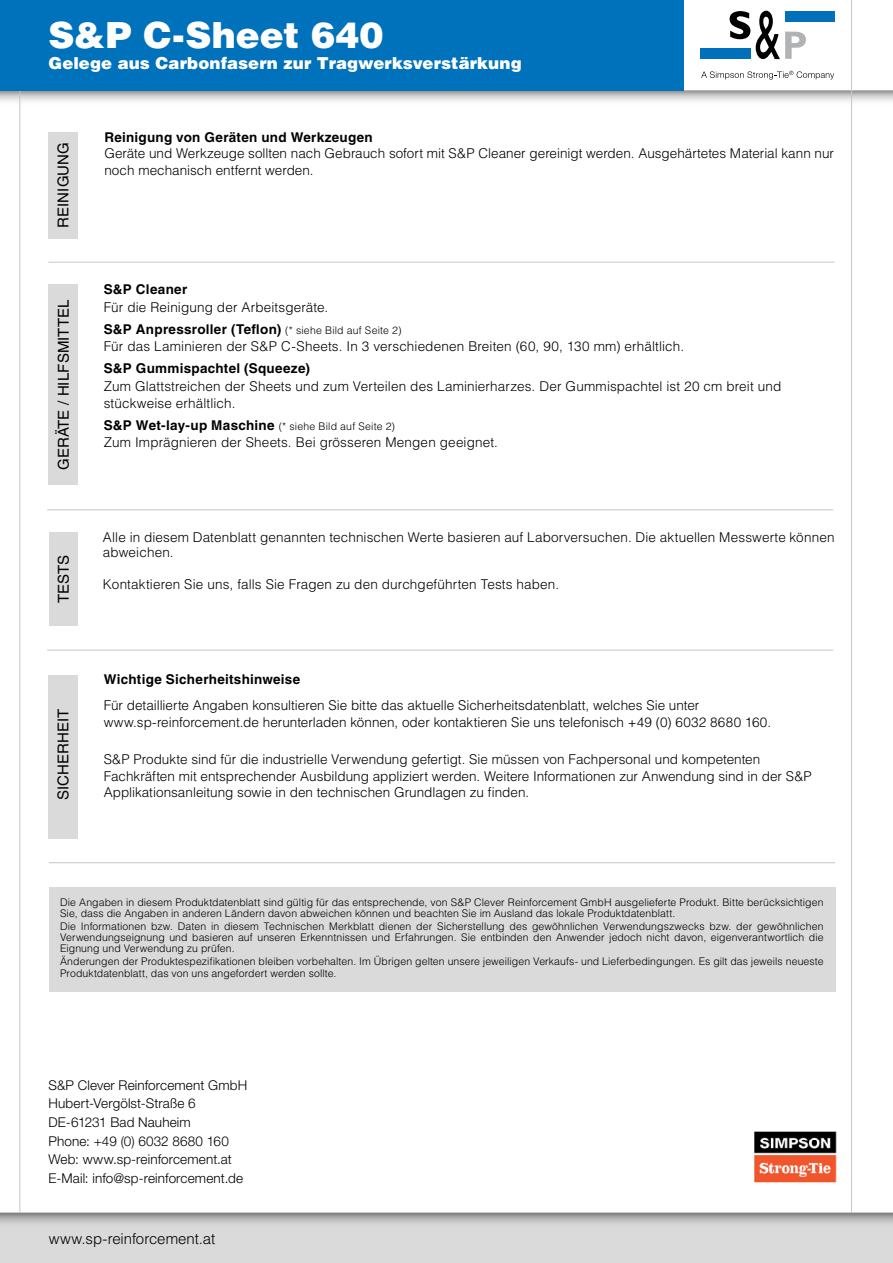
<style>
.page{position:relative;width:893px;height:1263px;background:#fff}
.page>*{position:absolute;margin:0;border:0;box-sizing:border-box;transform-origin:0 0}
.t1{font:900 36px "Helvetica LT Std";color:#fff}
.t2{font:900 16.5px "Helvetica LT Std";letter-spacing:.005em;color:#fff}
.t3{font:15px "Helvetica LT Std";letter-spacing:.01em;color:#000}
.t4{font:300 15px "Helvetica LT Std";letter-spacing:-.005em;color:#000}
.t5{font:300 13.5px/16.5px "Helvetica LT Std";letter-spacing:.005em;color:#000}
.t6{font:300 13.5px/18.6px "Helvetica Neue LT Std";letter-spacing:.01em;color:#000}
.t7{font:700 13.5px "Helvetica LT Std";letter-spacing:.02em;color:#000}
.t8{font:300 10.5px/11.1px "Helvetica LT Std";letter-spacing:.01em;color:#000}
.s1{font-weight:700}
.s2{font-size:10.5px}
</style>
<div class="page">
<svg style="left:0;top:91px;width:893px;height:15px"></svg>
<hr style="left:0;top:90px;width:893px;height:1px;background:#c5c6c6">
<hr style="left:19px;top:0;width:1px;height:1263px;background:#c5c6c6">
<hr style="left:851px;top:0;width:1px;height:1263px;background:#c5c6c6">
<div style="left:700px;top:48px;width:51px;height:11px;background:#0070ba"></div>
<div style="left:785px;top:11px;width:49px;height:11px;background:#0070ba"></div>
<svg style="left:730px;top:11px;width:20px;height:28px"></svg>
<svg style="left:756px;top:11px;width:50px;height:48px"></svg>
<svg style="left:701px;top:71px;width:133px;height:9px"></svg>
<div style="left:0;top:1212px;width:893px;height:51px;background:#dadada"></div>
<svg style="left:0;top:1213px;width:893px;height:10px;background:#ababab"></svg>
<hr style="left:0;top:1212px;width:893px;height:1px;background:#c5c6c6">
<div style="left:0;top:0;width:683px;height:91px;background:#0071bb"></div>
<hr style="left:48px;top:262px;width:786px;height:1px;background:#c5c6c6">
<hr style="left:47px;top:650px;width:786px;height:1px;background:#c5c6c6">
<div style="left:48px;top:675px;width:30px;height:163px;background:#dadada"></div>
<div style="left:48px;top:132px;width:30px;height:106px;background:#dadada"></div>
<div style="left:49px;top:284px;width:29px;height:201px;background:#dadada"></div>
<div style="left:49px;top:532px;width:29px;height:93px;background:#dadada"></div>
<div style="left:49px;top:887px;width:786px;height:104px;background:#dadada"></div>
<hr style="left:47px;top:509px;width:786px;height:1px;background:#c5c6c6">
<hr style="left:49px;top:862px;width:786px;height:1px;background:#c5c6c6">
<img style="left:754px;top:1131px;width:83px;height:52px">
<h1 class="t1" style="left:48px;top:11px;width:337px">S&amp;P C-Sheet 640</h1>
<p class="t2" style="left:48px;top:52px;width:475px">Gelege aus Carbonfasern zur Tragwerksverstärkung</p>
<p class="t3" style="left:55px;top:228px;width:88px;rotate:-90deg">REINIGUNG</p>
<p class="t3" style="left:55px;top:470px;width:172px;rotate:-90deg">GERÄTE / HILFSMITTEL</p>
<p class="t3" style="left:55px;top:603px;width:50px;rotate:-90deg">TESTS</p>
<p class="t3" style="left:55px;top:800px;width:93px;rotate:-90deg">SICHERHEIT</p>
<p class="t7" style="left:104px;top:129px;width:270px">Reinigung von Geräten und Werkzeugen</p>
<p class="t5" style="left:104px;top:145px;width:731px">Geräte und Werkzeuge sollten nach Gebrauch sofort mit S&amp;P Cleaner gereinigt werden. Ausgehärtetes Material kann nur noch mechanisch entfernt werden.</p>
<p class="t7" style="left:104px;top:281px;width:85px">S&amp;P Cleaner</p>
<p class="t5" style="left:104px;top:296px;width:299px;line-height:22px">Für die Reinigung der Arbeitsgeräte.<br><span class="s1">S&amp;P Anpressroller (Teflon)</span> <span class="s2">(* siehe Bild auf Seite 2)</span></p>
<p class="t5" style="left:104px;top:338px;width:582px">Für das Laminieren der S&amp;P C-Sheets. In 3 verschiedenen Breiten (60, 90, 130 mm) erhältlich.</p>
<p class="t7" style="left:104px;top:360px;width:208px">S&amp;P Gummispachtel (Squeeze)</p>
<p class="t5" style="left:104px;top:378px;width:679px">Zum Glattstreichen der Sheets und zum Verteilen des Laminierharzes. Der Gummispachtel ist 20 cm breit und stückweise erhältlich.</p>
<p class="t5" style="left:104px;top:416px;width:396px;line-height:17.5px"><span class="s1">S&amp;P Wet-lay-up Maschine</span> <span class="s2">(* siehe Bild auf Seite 2)<br></span>Zum Imprägnieren der Sheets. Bei grösseren Mengen geeignet.</p>
<p class="t5" style="left:103px;top:530px;width:733px;line-height:15px">Alle in diesem Datenblatt genannten technischen Werte basieren auf Laborversuchen. Die aktuellen Messwerte können abweichen.</p>
<p class="t5" style="left:103px;top:576px;width:458px">Kontaktieren Sie uns, falls Sie Fragen zu den durchgeführten Tests haben.</p>
<p class="t7" style="left:104px;top:671px;width:198px">Wichtige Sicherheitshinweise</p>
<p class="t5" style="left:104px;top:697px;width:669px">Für detaillierte Angaben konsultieren Sie bitte das aktuelle Sicherheitsdatenblatt, welches Sie unter www.sp-reinforcement.de herunterladen können, oder kontaktieren Sie uns telefonisch +49 (0) 6032 8680 160.</p>
<p class="t5" style="left:104px;top:751px;width:710px">S&amp;P Produkte sind für die industrielle Verwendung gefertigt. Sie müssen von Fachpersonal und kompetenten<br>Fachkräften mit entsprechender Ausbildung appliziert werden. Weitere Informationen zur Anwendung sind in der S&amp;P<br>Applikationsanleitung sowie in den technischen Grundlagen zu finden.</p>
<p class="t8" style="left:60px;top:896px;width:765px">Die Angaben in diesem Produktdatenblatt sind gültig für das entsprechende, von S&amp;P Clever Reinforcement GmbH ausgelieferte Produkt. Bitte berücksichtigen<br>Sie, dass die Angaben in anderen Ländern davon abweichen können und beachten Sie im Ausland das lokale Produktdatenblatt.</p>
<p class="t8" style="left:60px;top:920px;width:765px;text-align:justify">Die Informationen bzw. Daten in diesem Technischen Merkblatt dienen der Sicherstellung des gewöhnlichen Verwendungszwecks bzw. der gewöhnlichen Verwendungseignung und basieren auf unseren Erkenntnissen und Erfahrungen. Sie entbinden den Anwender jedoch nicht davon, eigenverantwortlich die Eignung und Verwendung zu prüfen.</p>
<p class="t8" style="left:60px;top:956px;width:765px">Änderungen der Produktespezifikationen bleiben vorbehalten. Im Übrigen gelten unsere jeweiligen Verkaufs- und Lieferbedingungen. Es gilt das jeweils neueste<br>Produktdatenblatt, das von uns angefordert werden sollte.</p>
<p class="t6" style="left:49px;top:1075px;width:200px">S&amp;P Clever Reinforcement GmbH<br>Hubert-Vergölst-Straße 6<br>DE-61231 Bad Nauheim<br>Phone: +49 (0) 6032 8680 160<br>Web: www.sp-reinforcement.at<br>E-Mail: info@sp-reinforcement.de</p>
<p class="t4" style="left:49px;top:1230px;width:168px">www.sp-reinforcement.at</p>
</div>
